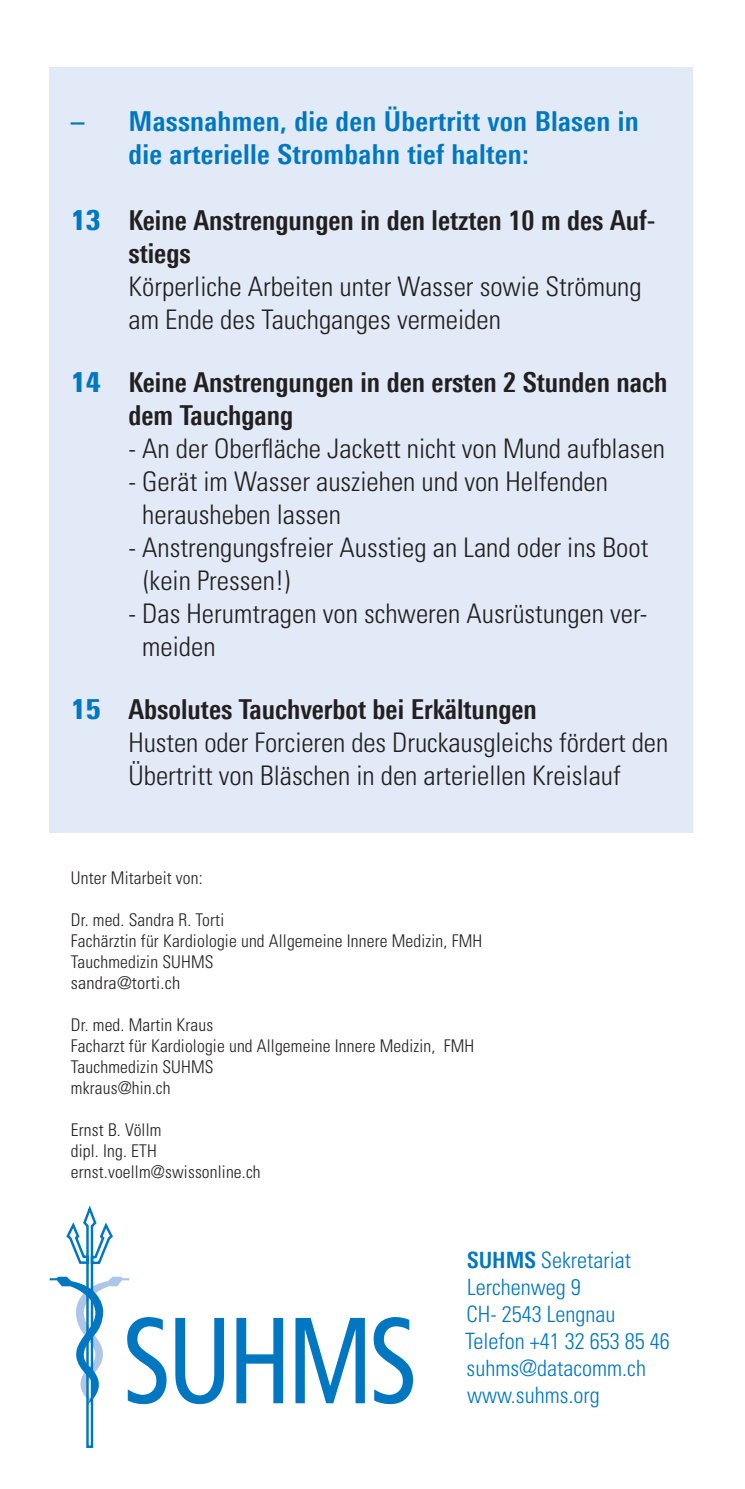
<style>
.page{position:relative;width:745px;height:1489px;background:#fff}
.page>*{position:absolute;margin:0;border:0;box-sizing:border-box;transform-origin:0 0}
.t1{font:condensed 122.25px "Frutiger LT Pro";letter-spacing:-.045em;color:#0077c0;scale:.91 1}
.t2{font:700 27.5px/33px "Linotype Univers 620 Cn";color:#231f20}
.t3{font:700 27.5px/33px "Linotype Univers 620 Cn";letter-spacing:.01em;color:#0077c0}
.t4{font:300 condensed 27px/33px "Univers LT Std";color:#231f20}
.t5{font:300 condensed 22.5px/27px "Univers LT Std";color:#0077c0}
.t6{font:300 condensed 17.5px/21px "Univers LT Std";letter-spacing:.01em;color:#231f20}
.s1{font-family:"Univers Next Pro";font-weight:900;font-stretch:condensed;color:#0077c0}
.s2{font-family:"Linotype Univers 620 Cn";font-weight:700;font-stretch:normal}
</style>
<div class="page">
<div style="left:50px;top:67px;width:642px;height:765px;background:#e1eaf6"></div>
<svg style="left:50px;top:1205px;width:79px;height:243px"></svg>
<p class="t3" style="left:128px;top:104px;width:511px;text-indent:-57px">– Massnahmen, die den Übertritt von Blasen in die arterielle Strombahn tief halten:</p>
<p class="t2" style="left:128px;top:203px;width:528px;text-indent:-58px"><span class="s1">13</span> Keine Anstrengungen in den letzten 10 m des Auf&shy;stiegs</p>
<p class="t4" style="left:128px;top:270px;width:514px">Körperliche Arbeiten unter Wasser sowie Strömung am Ende des Tauchganges vermeiden</p>
<p class="t2" style="left:128px;top:365px;width:540px;text-indent:-58px"><span class="s1">14</span> Keine Anstrengungen in den ersten 2 Stunden nach dem Tauchgang</p>
<p class="t4" style="left:128px;top:432px;width:537px">- An der Oberfläche Jackett nicht von Mund aufblasen</p>
<p class="t4" style="left:142px;top:465px;width:467px;text-indent:-14px">- Gerät im Wasser ausziehen und von Helfenden herausheben lassen</p>
<p class="t4" style="left:143px;top:531px;width:506px;text-indent:-15px">- Anstrengungsfreier Ausstieg an Land oder ins Boot (kein Pressen!)</p>
<p class="t4" style="left:142px;top:597px;width:506px;text-indent:-14px">- Das Herumtragen von schweren Ausrüstungen ver&shy;meiden</p>
<p class="t2" style="left:71px;top:692px;width:467px"><span class="s1">15</span> Absolutes Tauchverbot bei Erkältungen</p>
<p class="t4" style="left:128px;top:726px;width:541px">Husten oder Forcieren des Druckausgleichs fördert den<br>Übertritt von Bläschen in den arteriellen Kreislauf</p>
<p class="t6" style="left:71px;top:867px;width:133px">Unter Mitarbeit von:</p>
<p class="t6" style="left:71px;top:909px;width:412px">Dr. med. Sandra R. Torti<br>Fachärztin für Kardiologie und Allgemeine Innere Medizin, FMH<br>Tauchmedizin SUHMS<br>sandra@torti.ch</p>
<p class="t6" style="left:71px;top:1014px;width:404px">Dr. med. Martin Kraus<br>Facharzt für Kardiologie und Allgemeine Innere Medizin, FMH<br>Tauchmedizin SUHMS<br>mkraus@hin.ch</p>
<p class="t6" style="left:71px;top:1119px;width:191px">Ernst B. Völlm<br>dipl. Ing. ETH ernst.voellm@swissonline.ch</p>
<h1 class="t1" style="left:122px;top:1289px;width:326px">SUHMS</h1>
<p class="t5" style="left:465px;top:1246px;width:206px"><span class="s2">SUHMS</span> Sekretariat<br>Lerchenweg 9<br>CH- 2543 Lengnau<br>Telefon +41 32 653 85 46 suhms@datacomm.ch</p>
<p class="t5" style="left:466px;top:1381px;width:134px">www.suhms.org</p>
</div>
